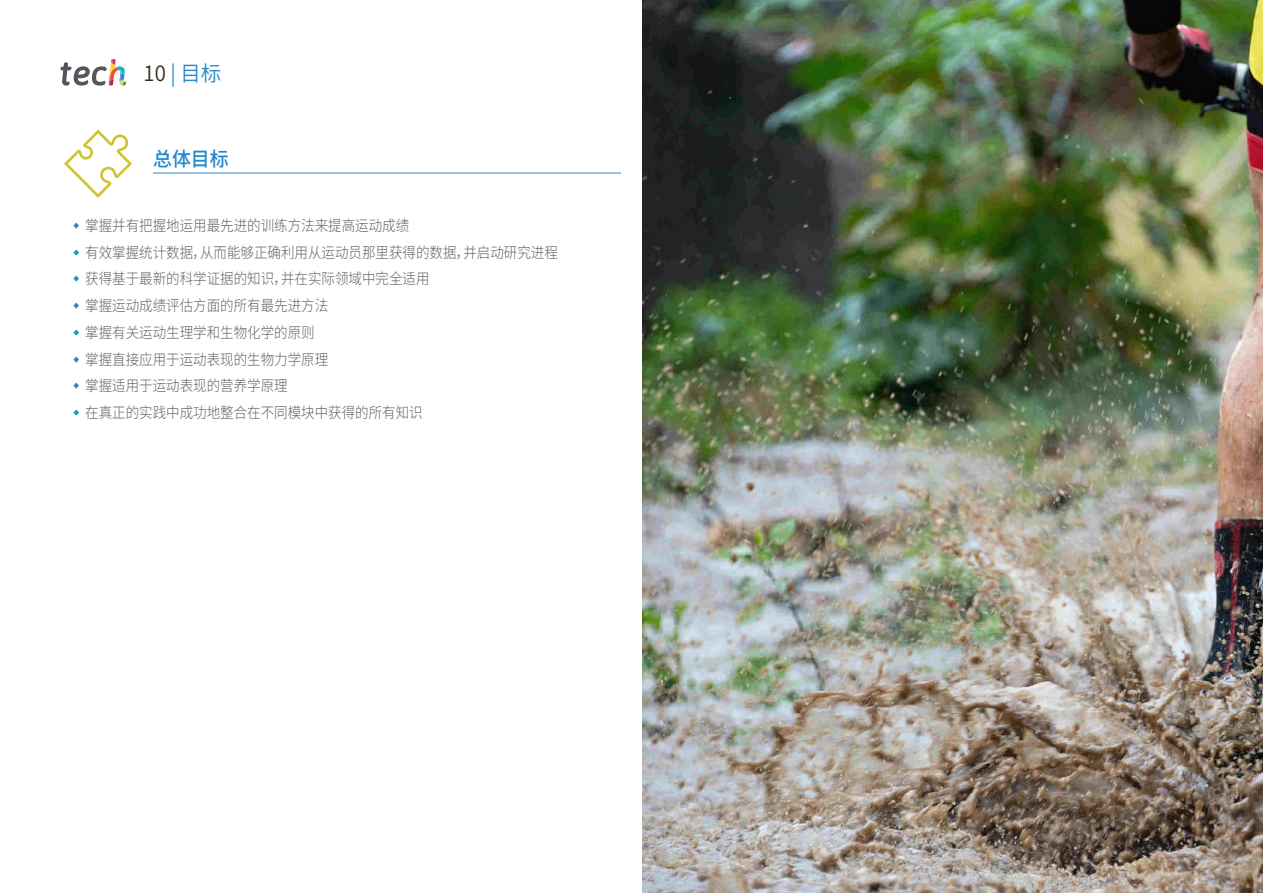
<style>
.page{position:relative;width:1263px;height:893px;background:#fff}
.page>*{position:absolute;margin:0;border:0;box-sizing:border-box;transform-origin:0 0}
.t1{font:21px "Source Han Sans CN";color:#2488c9}
.t2{font:500 19.5px "Source Han Sans CN";color:#2488c9}
.t3{font:300 15px/26.7px "Source Han Sans CN";color:#61646a;scale:.9 1}
.s1{color:#312e20}
</style>
<div class="page">
<hr style="left:153px;top:173px;width:468px;height:1px;background:#2488c9">
<svg style="left:64px;top:130px;width:68px;height:68px"></svg>
<img style="left:642px;top:0;width:621px;height:893px">
<svg style="left:61px;top:59px;width:65px;height:27px"></svg>
<h1 class="t1" style="left:144px;top:61px;width:79px"><span class="s1">10</span> | 目标</h1>
<h2 class="t2" style="left:153px;top:147px;width:77px">总体目标</h2>
<p class="t3" style="left:85px;top:212px;width:526px">掌握并有把握地运用最先进的训练方法来提高运动成绩<br>有效掌握统计数据，从而能够正确利用从运动员那里获得的数据，并启动研究进程获得基于最新的科学证据的知识，并在实际领域中完全适用<br>掌握运动成绩评估方面的所有最先进方法<br>掌握有关运动生理学和生物化学的原则<br>掌握直接应用于运动表现的生物力学原理<br>掌握适用于运动表现的营养学原理<br>在真正的实践中成功地整合在不同模块中获得的所有知识</p>
</div>
